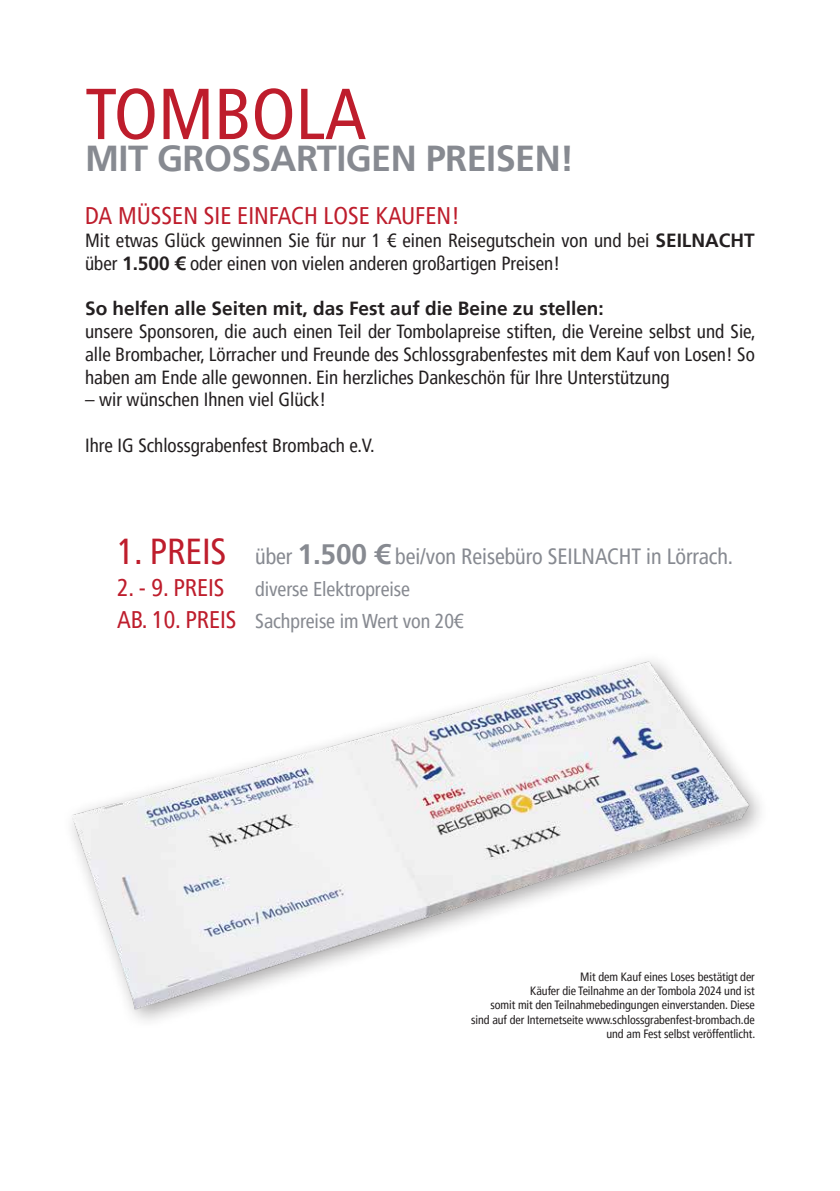
<style>
.page{position:relative;width:840px;height:1191px;background:#fff}
.page>*{position:absolute;margin:0;border:0;box-sizing:border-box;transform-origin:0 0}
.t1{font:condensed 72px "Frutiger LT Pro";color:#be1d2c}
.t2{font:700 36px "Frutiger LT Pro";letter-spacing:-.015em;color:#878a91}
.t3{font:condensed 24px "Frutiger LT Pro";color:#be1d2c}
.t4{font:condensed 22px "Frutiger LT Pro";letter-spacing:-.005em;color:#878a91}
.t5{font:condensed 20px "Frutiger LT Pro";letter-spacing:-.005em;color:#878a91}
.t6{font:condensed 19px/22.8px "Frutiger LT Pro";color:#231f20}
.t7{font:700 19px "Frutiger LT Pro";color:#231f20}
.t8{font:condensed 12px "Frutiger LT Pro";letter-spacing:-.005em;color:#231f20}
.s1{font-weight:700;font-stretch:normal}
.s2{font-size:36px;color:#be1d2c}
.s3{font-weight:700;font-stretch:normal;font-size:28px}
.s4{font-size:24px;color:#be1d2c}
</style>
<div class="page">
<img style="left:72px;top:660px;width:689px;height:361px">
<p class="t1" style="left:85px;top:72px;width:282px">TOMBOLA</p>
<p class="t2" style="left:85px;top:137px;width:490px">MIT GROSSARTIGEN PREISEN!</p>
<p class="t3" style="left:85px;top:202px;width:376px">DA MÜSSEN SIE EINFACH LOSE KAUFEN!</p>
<p class="t6" style="left:85px;top:229px;width:670px">Mit etwas Glück gewinnen Sie für nur 1 € einen Reisegutschein von und bei <span class="s1">SEILNACHT </span>über <span class="s1">1.500 €</span> oder einen von vielen anderen großartigen Preisen!</p>
<p class="t7" style="left:85px;top:297px;width:520px">So helfen alle Seiten mit, das Fest auf die Beine zu stellen:</p>
<p class="t6" style="left:85px;top:320px;width:671px;text-align:justify">unsere Sponsoren, die auch einen Teil der Tombolapreise stiften, die Vereine selbst und Sie, alle Brombacher, Lörracher und Freunde des Schlossgrabenfestes mit dem Kauf von Losen! So haben am Ende alle gewonnen. Ein herzliches Dankeschön für Ihre Unterstützung</p>
<p class="t6" style="left:85px;top:388px;width:242px">– wir wünschen Ihnen viel Glück!</p>
<p class="t6" style="left:85px;top:434px;width:291px">Ihre IG Schlossgrabenfest Brombach e.V.</p>
<p class="t4" style="left:117px;top:543px;width:617px"><span class="s2">1. PREIS</span> über <span class="s3">1.500 €</span> bei/von Reisebüro SEILNACHT in Lörrach.</p>
<p class="t3" style="left:117px;top:573px;width:109px">2. - 9. PREIS</p>
<p class="t5" style="left:255px;top:577px;width:156px">diverse Elektropreise</p>
<p class="t5" style="left:117px;top:609px;width:348px"><span class="s4">AB. 10. PREIS</span> Sachpreise im Wert von 20€</p>
<p class="t8" style="left:579px;top:969px;width:176px">Mit dem Kauf eines Loses bestätigt der</p>
<p class="t8" style="left:530px;top:983px;width:226px">Käufer die Teilnahme an der Tombola 2024 und ist</p>
<p class="t8" style="left:490px;top:998px;width:266px">somit mit den Teilnahmebedingungen einverstanden. Diese</p>
<p class="t8" style="left:471px;top:1012px;width:285px">sind auf der Internetseite www.schlossgrabenfest-brombach.de</p>
<p class="t8" style="left:606px;top:1027px;width:150px">und am Fest selbst veröffentlicht.</p>
</div>
